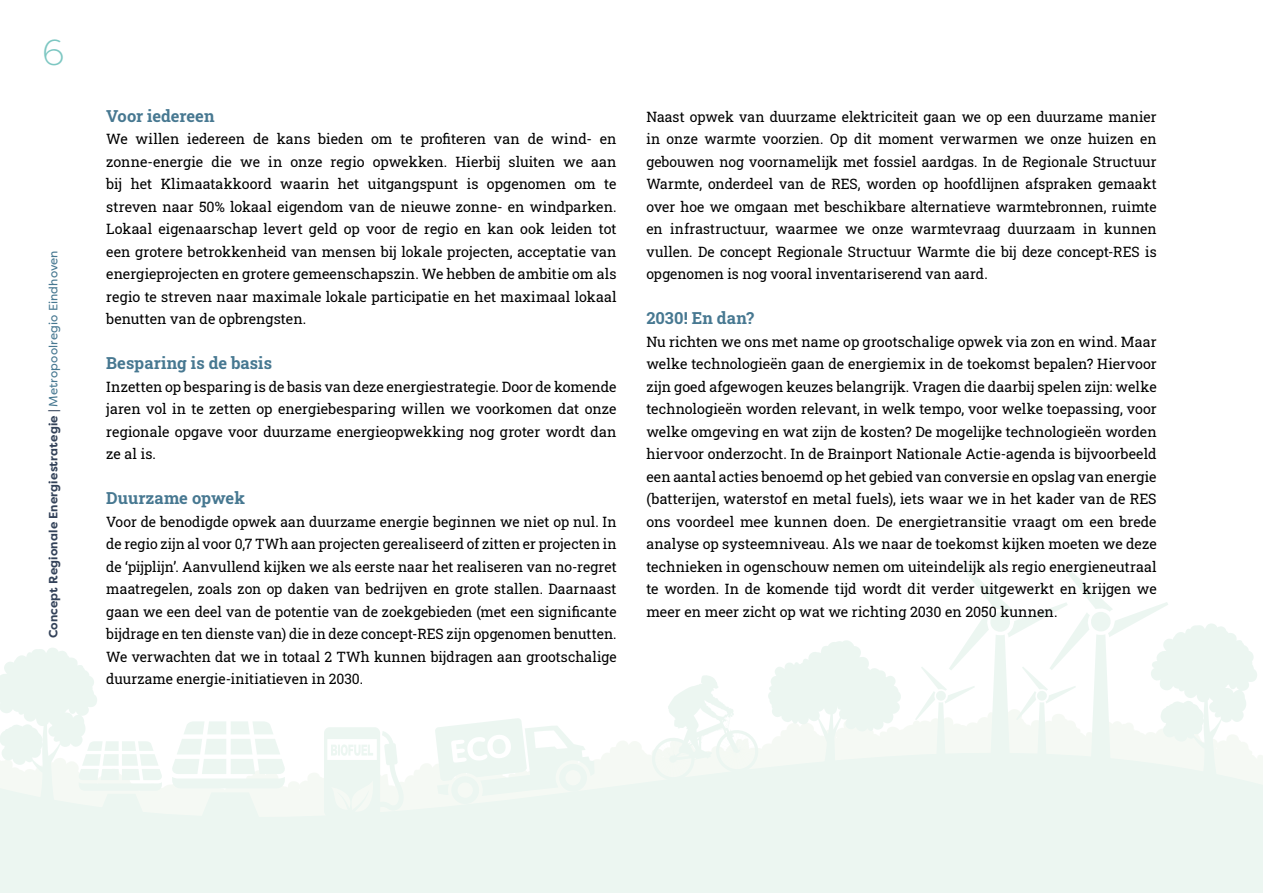
<style>
.page{position:relative;width:1263px;height:893px;background:#fff}
.page>*{position:absolute;margin:0;border:0;box-sizing:border-box;transform-origin:0 0}
.t1{font:300 36px "Filson Pro";color:#7dc7c2}
.Tussenkopje_basis{font:700 16.5px "Roboto Slab";color:#477891}
.Plat_basis{font:14.25px/22.5px "Roboto Slab";letter-spacing:.005em;color:#000;text-align:justify}
.t2{font:700 12px "Filson Pro";letter-spacing:.015em;color:#334259}
.s1{font-weight:400;color:#477891}
</style>
<div class="page">
<svg style="left:0;top:722px;width:915px;height:171px;background:#edf6f2"></svg>
<svg style="left:171px;top:721px;width:115px;height:100px"></svg>
<svg style="left:768px;top:640px;width:133px;height:134px"></svg>
<svg style="left:650px;top:675px;width:110px;height:107px"></svg>
<svg style="left:324px;top:727px;width:82px;height:90px"></svg>
<svg style="left:435px;top:718px;width:160px;height:87px"></svg>
<svg style="left:0;top:648px;width:163px;height:167px"></svg>
<svg style="left:915px;top:564px;width:348px;height:329px"></svg>
<h1 class="t1" style="left:42px;top:29px;width:24px">6</h1>
<p class="t2" style="left:46px;top:638px;width:390px;rotate:-90deg">Concept Regionale Energiestrategie | <span class="s1">Metropoolregio Eindhoven</span></p>
<p class="Tussenkopje_basis" style="left:106px;top:104px;width:110px">Voor iedereen</p>
<p class="Plat_basis" style="left:106px;top:127px;width:512px">We willen iedereen de kans bieden om te profiteren van de wind- en zonne-energie die we in onze regio opwekken. Hierbij sluiten we aan bij het Klimaatakkoord waarin het uitgangspunt is opgenomen om te streven naar 50% lokaal eigendom van de nieuwe zonne- en windparken.<br>Lokaal eigenaarschap levert geld op voor de regio en kan ook leiden tot een grotere betrokkenheid van mensen bij lokale projecten, acceptatie van energieprojecten en grotere gemeenschapszin. We hebben de ambitie om als regio te streven naar maximale lokale participatie en het maximaal lokaal benutten van de opbrengsten.</p>
<p class="Tussenkopje_basis" style="left:106px;top:352px;width:167px">Besparing is de basis</p>
<p class="Plat_basis" style="left:106px;top:375px;width:512px">Inzetten op besparing is de basis van deze energiestrategie. Door de komende jaren vol in te zetten op energiebesparing willen we voorkomen dat onze regionale opgave voor duurzame energieopwekking nog groter wordt dan ze al is.</p>
<p class="Tussenkopje_basis" style="left:106px;top:487px;width:140px">Duurzame opwek</p>
<p class="Plat_basis" style="left:106px;top:510px;width:512px">Voor de benodigde opwek aan duurzame energie beginnen we niet op nul. In de regio zijn al voor 0,7 TWh aan projecten gerealiseerd of zitten er projecten in de ‘pijplijn’. Aanvullend kijken we als eerste naar het realiseren van no-regret maatregelen, zoals zon op daken van bedrijven en grote stallen. Daarnaast gaan we een deel van de potentie van de zoekgebieden (met een significante bijdrage en ten dienste van) die in deze concept-RES zijn opgenomen benutten.<br>We verwachten dat we in totaal 2 TWh kunnen bijdragen aan grootschalige duurzame energie-initiatieven in 2030.</p>
<p class="Plat_basis" style="left:646px;top:105px;width:512px">Naast opwek van duurzame elektriciteit gaan we op een duurzame manier in onze warmte voorzien. Op dit moment verwarmen we onze huizen en gebouwen nog voornamelijk met fossiel aardgas. In de Regionale Structuur Warmte, onderdeel van de RES, worden op hoofdlijnen afspraken gemaakt over hoe we omgaan met beschikbare alternatieve warmtebronnen, ruimte en infrastructuur, waarmee we onze warmtevraag duurzaam in kunnen vullen. De concept Regionale Structuur Warmte die bij deze concept-RES is opgenomen is nog vooral inventariserend van aard.</p>
<p class="Tussenkopje_basis" style="left:646px;top:307px;width:109px">2030! En dan?</p>
<p class="Plat_basis" style="left:646px;top:330px;width:512px">Nu richten we ons met name op grootschalige opwek via zon en wind. Maar welke technologieën gaan de energiemix in de toekomst bepalen? Hiervoor zijn goed afgewogen keuzes belangrijk. Vragen die daarbij spelen zijn: welke technologieën worden relevant, in welk tempo, voor welke toepassing, voor welke omgeving en wat zijn de kosten? De mogelijke technologieën worden hiervoor onderzocht. In de Brainport Nationale Actie-agenda is bijvoorbeeld een aantal acties benoemd op het gebied van conversie en opslag van energie (batterijen, waterstof en metal fuels), iets waar we in het kader van de RES ons voordeel mee kunnen doen. De energietransitie vraagt om een brede analyse op systeemniveau. Als we naar de toekomst kijken moeten we deze technieken in ogenschouw nemen om uiteindelijk als regio energieneutraal te worden. In de komende tijd wordt dit verder uitgewerkt en krijgen we meer en meer zicht op wat we richting 2030 en 2050 kunnen.</p>
</div>
